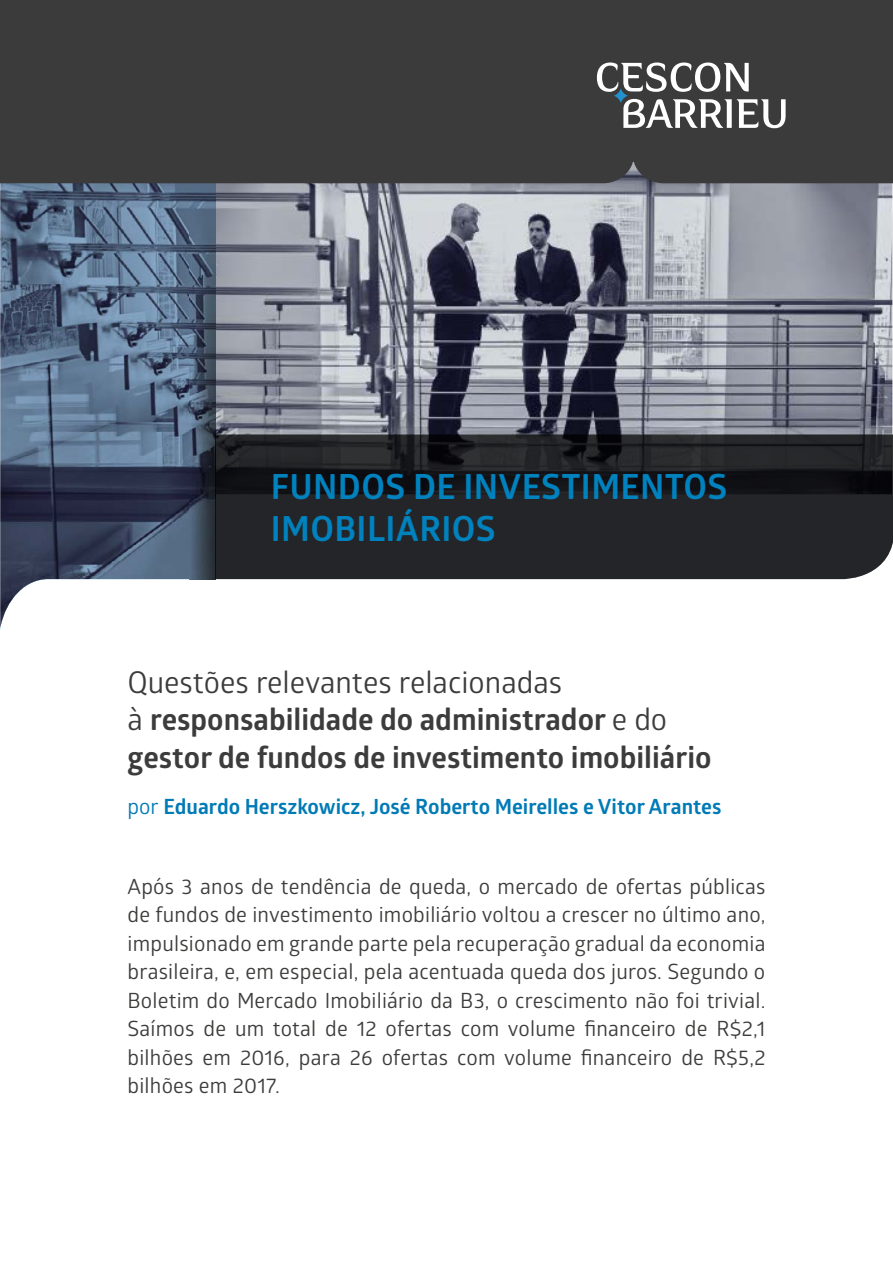
<style>
.page{position:relative;width:893px;height:1263px;background:#fff}
.page>*{position:absolute;margin:0;border:0;box-sizing:border-box;transform-origin:0 0}
.t1{font:700 34.65px/41.7px "Glober";letter-spacing:.01em;color:#0082be}
.t2{font:700 30px/37.5px "Glober";color:#3c3c3c}
.t3{font:21px/28.5px "Glober";letter-spacing:.01em;color:#3c3c3b;text-align:justify}
.t4{font:700 21px "Glober";color:#007bb6}
.s1{font-weight:400}
</style>
<div class="page">
<img style="left:0;top:495px;width:193px;height:132px">
<img style="left:0;top:183px;width:892px;height:312px">
<img style="left:215px;top:249px;width:1px;height:185px">
<img style="left:215px;top:183px;width:1px;height:66px">
<img style="left:189px;top:183px;width:26px;height:396px">
<div style="left:0;top:0;width:892px;height:183px;background:#3b3b3c"></div>
<svg style="left:597px;top:63px;width:252px;height:85px;background:#5c5c5d"></svg>
<svg style="left:215px;top:434px;width:678px;height:145px;background:#212225"></svg>
<h1 class="t1" style="left:271px;top:465px;width:458px">FUNDOS DE INVESTIMENTOS<br>IMOBILIÁRIOS</h1>
<h2 class="t2" style="left:128px;top:663px;width:586px"><span class="s1">Questões relevantes relacionadas<br>à</span> responsabilidade do administrador <span class="s1">e do </span>gestor de fundos de investimento imobiliário</h2>
<p class="t4" style="left:128px;top:792px;width:595px"><span class="s1">por</span> Eduardo Herszkowicz, José Roberto Meirelles e Vitor Arantes</p>
<p class="t3" style="left:128px;top:871px;width:639px">Após 3 anos de tendência de queda, o mercado de ofertas públicas de fundos de investimento imobiliário voltou a crescer no último ano, impulsionado em grande parte pela recuperação gradual da economia brasileira, e, em especial, pela acentuada queda dos juros. Segundo o Boletim do Mercado Imobiliário da B3, o crescimento não foi trivial.<br>Saímos de um total de 12 ofertas com volume financeiro de R$2,1 bilhões em 2016, para 26 ofertas com volume financeiro de R$5,2 bilhões em 2017.</p>
</div>
